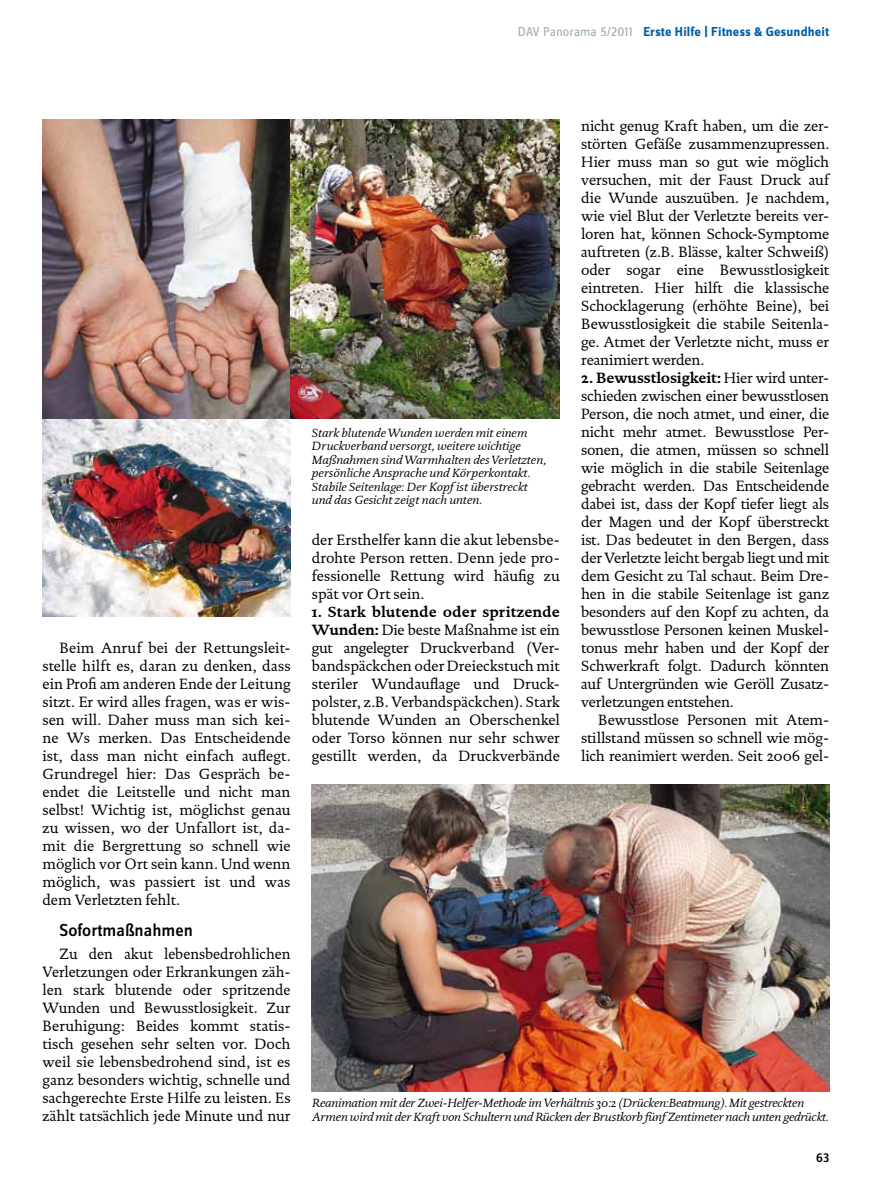
<style>
.page{position:relative;width:893px;height:1191px;background:#fff}
.page>*{position:absolute;margin:0;border:0;box-sizing:border-box;transform-origin:0 0}
.t1{font:500 18px "Zine Sans Dis";color:#000}
.t2{font:15px/18px "DTL Documenta ST";color:#000;text-align:justify}
.t3{font:700 13.5px "Zine Sans Dis";letter-spacing:.015em;color:#005ea8}
.t4{font:500 13.5px "Zine Sans Dis";color:#000}
.t5{font:italic 12px/13.5px "DTL Documenta ST";color:#000}
.s1{font-weight:400;color:#9cafb4}
.s2{font-weight:700}
</style>
<div class="page">
<img style="left:43px;top:119px;width:248px;height:498px">
<img style="left:291px;top:119px;width:269px;height:300px">
<img style="left:312px;top:784px;width:517px;height:307px">
<p class="t3" style="left:518px;top:25px;width:313px"><span class="s1">DAV Panorama 5/2011</span> Erste Hilfe | Fitness &amp; Gesundheit</p>
<p class="t2" style="left:43px;top:639px;width:250px;text-indent:17px">Beim Anruf bei der Rettungsleit&shy;stelle hilft es, daran zu denken, dass ein Profi am anderen Ende der Leitung sitzt. Er wird alles fragen, was er wis&shy;sen will. Daher muss man sich kei&shy;ne Ws merken. Das Entscheidende ist, dass man nicht einfach auflegt.<br>Grundregel hier: Das Gespräch be&shy;endet die Leitstelle und nicht man selbst! Wichtig ist, möglichst genau zu wissen, wo der Unfallort ist, da&shy;mit die Bergrettung so schnell wie möglich vor Ort sein kann. Und wenn möglich, was passiert ist und was dem Verletzten fehlt.</p>
<p class="t1" style="left:60px;top:921px;width:135px">Sofortmaßnahmen</p>
<p class="t2" style="left:43px;top:945px;width:250px;text-align:left;text-indent:17px">Zu den akut lebensbedrohlichen Verletzungen oder Erkrankungen zäh&shy;len stark blutende oder spritzende Wunden und Bewusstlosigkeit. Zur Beruhigung: Beides kommt statis&shy;tisch gesehen sehr selten vor. Doch weil sie lebensbedrohend sind, ist es ganz besonders wichtig, schnelle und sachgerechte Erste Hilfe zu leisten. Es zählt tatsächlich jede Minute und nur</p>
<p class="t5" style="left:312px;top:426px;width:236px">Stark blutende Wunden werden mit einem Druckverband versorgt, weitere wichtige Maßnahmen sind Warmhalten des Verletzten, persönliche Ansprache und Körperkontakt.<br>Stabile Seitenlage: Der Kopf ist überstreckt und das Gesicht zeigt nach unten.</p>
<p class="t2" style="left:312px;top:531px;width:250px">der Ersthelfer kann die akut lebensbe&shy;drohte Person retten. Denn jede pro&shy;fessionelle Rettung wird häufig zu spät vor Ort sein.</p>
<p class="t2" style="left:312px;top:603px;width:250px"><span class="s2">1. Stark blutende oder spritzende Wunden:</span> Die beste Maßnahme ist ein gut angelegter Druckverband (Ver&shy;bandspäckchen oder Dreieckstuch mit steriler Wundauflage und Druck&shy;polster, z.B. Verbandspäckchen). Stark blutende Wunden an Oberschenkel oder Torso können nur sehr schwer gestillt werden, da Druckverbände</p>
<p class="t2" style="left:581px;top:117px;width:250px">nicht genug Kraft haben, um die zer&shy;störten Gefäße zusammenzupressen.<br>Hier muss man so gut wie möglich versuchen, mit der Faust Druck auf die Wunde auszuüben. Je nachdem, wie viel Blut der Verletzte bereits ver&shy;loren hat, können Schock-Symptome auftreten (z.B. Blässe, kalter Schweiß) oder sogar eine Bewusstlosigkeit eintreten. Hier hilft die klassische Schocklagerung (erhöhte Beine), bei Bewusstlosigkeit die stabile Seitenla&shy;ge. Atmet der Verletzte nicht, muss er reanimiert werden.</p>
<p class="t2" style="left:581px;top:369px;width:250px"><span class="s2">2. Bewusstlosigkeit:</span> Hier wird unter&shy;schieden zwischen einer bewusstlosen Person, die noch atmet, und einer, die nicht mehr atmet. Bewusstlose Per&shy;sonen, die atmen, müssen so schnell wie möglich in die stabile Seitenlage gebracht werden. Das Entscheidende dabei ist, dass der Kopf tiefer liegt als der Magen und der Kopf überstreckt ist. Das bedeutet in den Bergen, dass der Verletzte leicht bergab liegt und mit dem Gesicht zu Tal schaut. Beim Dre&shy;hen in die stabile Seitenlage ist ganz besonders auf den Kopf zu achten, da bewusstlose Personen keinen Muskel&shy;tonus mehr haben und der Kopf der Schwerkraft folgt. Dadurch könnten auf Untergründen wie Geröll Zusatz&shy;verletzungen entstehen.</p>
<p class="t2" style="left:581px;top:711px;width:250px;text-indent:17px">Bewusstlose Personen mit Atem&shy;stillstand müssen so schnell wie mög&shy;lich reanimiert werden. Seit 2006 gel-</p>
<p class="t5" style="left:312px;top:1096px;width:518px">Reanimation mit der Zwei-Helfer-Methode im Verhältnis 30:2 (Drücken:Beatmung). Mit gestreckten<br>Armen wird mit der Kraft von Schultern und Rücken der Brustkorb fünf Zentimeter nach unten gedrückt.</p>
<p class="t4" style="left:816px;top:1150px;width:15px">63</p>
</div>
